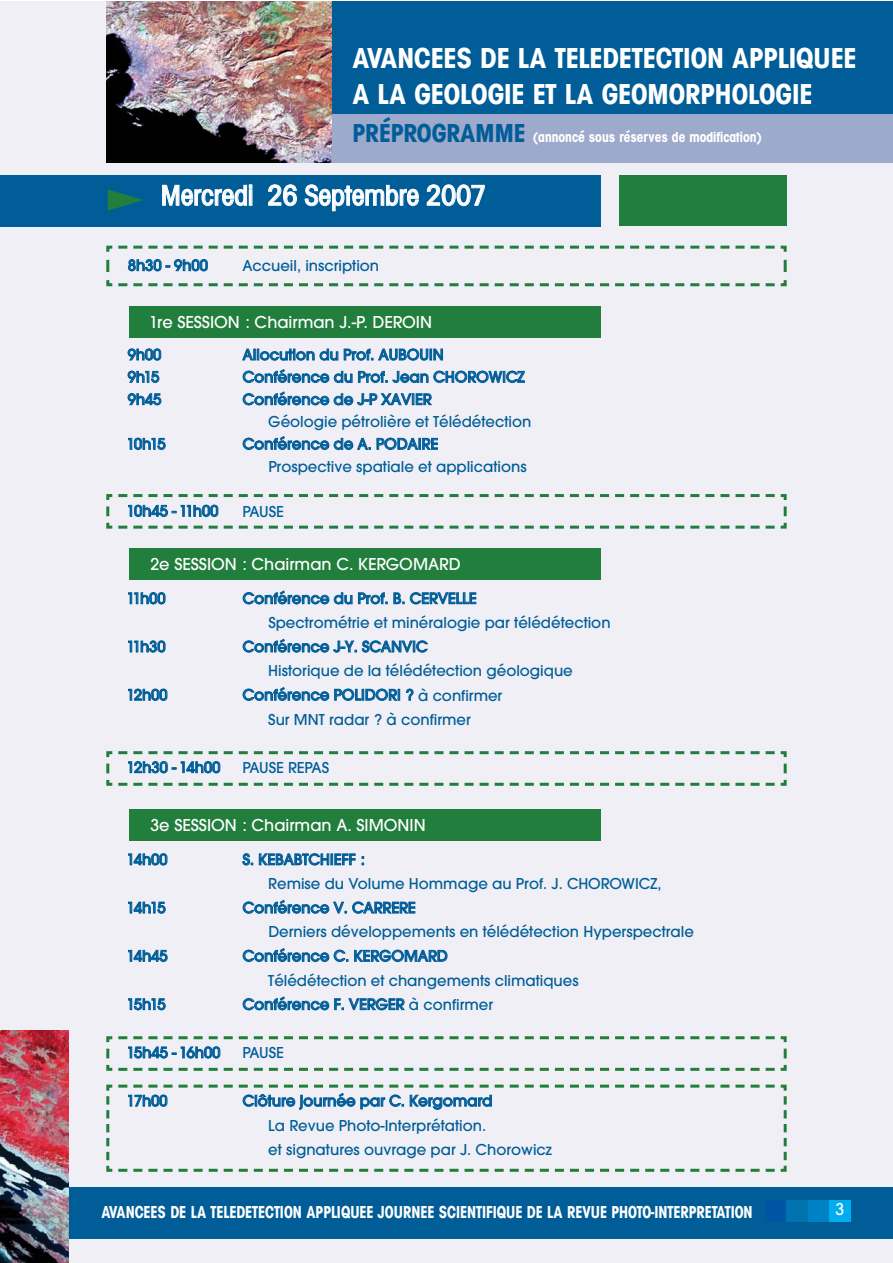
<style>
.page{position:relative;width:893px;height:1263px;background:#fff}
.page>*{position:absolute;margin:0;border:0;box-sizing:border-box;transform-origin:0 0}
.t1{font:30px/36px "Av Garde C Bold";color:#fff}
.t2{font:30px "Av Garde C Medium";color:#fff}
.t3{font:500 18px "Av Garde";color:#fff}
.t4{font:18px "Av Garde C Bold";color:#fff;scale:.9 1}
.t5{font:500 16.5px/24.5px "Av Garde";color:#005d98}
.t6{font:15px "Av Garde C Bold";color:#fff}
.s1{font-size:27px;color:#005d98}
</style>
<div class="page">
<div style="left:0;top:1px;width:893px;height:1262px;background:#efeff5"></div>
<div style="left:0;top:175px;width:600px;height:51px;background:#005d98"></div>
<div style="left:0;top:1188px;width:893px;height:51px;background:#005d98"></div>
<div style="left:332px;top:1px;width:561px;height:162px;background:#9daacb"></div>
<div style="left:332px;top:1px;width:561px;height:113px;background:#005d98"></div>
<img style="left:106px;top:1px;width:226px;height:162px">
<img style="left:0;top:1030px;width:68px;height:233px">
<div style="left:619px;top:175px;width:168px;height:51px;background:#227e3d"></div>
<div style="left:765px;top:1200px;width:22px;height:22px;background:#0054a4"></div>
<div style="left:787px;top:1200px;width:21px;height:22px;background:#0072ae"></div>
<div style="left:808px;top:1200px;width:21px;height:22px;background:#0081c6"></div>
<div style="left:829px;top:1200px;width:21px;height:22px;background:#00adef"></div>
<div style="left:129px;top:809px;width:471px;height:32px;background:#227e3d"></div>
<div style="left:129px;top:548px;width:471px;height:32px;background:#227e3d"></div>
<div style="left:129px;top:306px;width:471px;height:32px;background:#227e3d"></div>
<svg style="left:108px;top:189px;width:35px;height:22px"></svg>
<svg style="left:106px;top:245px;width:681px;height:42px"></svg>
<svg style="left:106px;top:494px;width:681px;height:35px"></svg>
<svg style="left:106px;top:751px;width:681px;height:35px"></svg>
<svg style="left:106px;top:1036px;width:681px;height:35px"></svg>
<svg style="left:106px;top:1084px;width:681px;height:88px"></svg>
<h1 class="t1" style="left:352px;top:43px;width:506px">AVANCEES DE LA TELEDETECTION APPLIQUEE<br>A LA GEOLOGIE ET LA GEOMORPHOLOGIE</h1>
<p class="t6" style="left:352px;top:131px;width:411px"><span class="s1">PRÉPROGRAMME</span> (annoncé sous réserves de modification)</p>
<h1 class="t2" style="left:161px;top:185px;width:327px">Mercredi 26 Septembre 2007</h1>
<p class="t5" style="left:128px;top:254px;width:82px">8h30 - 9h00</p>
<p class="t5" style="left:242px;top:255px;width:138px">Accueil, inscription</p>
<p class="t3" style="left:150px;top:314px;width:283px">1re SESSION : Chairman J.-P. DEROIN</p>
<p class="t5" style="left:128px;top:344px;width:35px">9h00</p>
<p class="t5" style="left:243px;top:344px;width:203px">Allocution du Prof. AUBOUIN</p>
<p class="t5" style="left:128px;top:366px;width:33px">9h15</p>
<p class="t5" style="left:243px;top:366px;width:283px">Conférence du Prof. Jean CHOROWICZ</p>
<p class="t5" style="left:128px;top:388px;width:35px">9h45</p>
<p class="t5" style="left:268px;top:389px;width:265px;line-height:22.6px;text-indent:-26px">Conférence de J-P XAVIER<br>Géologie pétrolière et Télédétection</p>
<p class="t5" style="left:128px;top:433px;width:39px">10h15</p>
<p class="t5" style="left:268px;top:434px;width:260px;line-height:22.6px;text-indent:-26px">Conférence de A. PODAIRE<br>Prospective spatiale et applications</p>
<p class="t5" style="left:128px;top:500px;width:92px">10h45 - 11h00</p>
<p class="t5" style="left:242px;top:500px;width:43px">PAUSE</p>
<p class="t3" style="left:150px;top:556px;width:312px">2e SESSION : Chairman C. KERGOMARD</p>
<p class="t5" style="left:128px;top:587px;width:39px">11h00</p>
<p class="t5" style="left:268px;top:587px;width:344px;text-indent:-26px">Conférence du Prof. B. CERVELLE<br>Spectrométrie et minéralogie par télédétection</p>
<p class="t5" style="left:128px;top:636px;width:39px">11h30</p>
<p class="t5" style="left:268px;top:636px;width:306px;text-indent:-26px">Conférence J-Y. SCANVIC<br>Historique de la télédétection géologique</p>
<p class="t5" style="left:128px;top:684px;width:41px">12h00</p>
<p class="t5" style="left:243px;top:684px;width:261px;text-align:center">Conférence POLIDORI ? à confirmer<br>Sur MNT radar ? à confirmer</p>
<p class="t5" style="left:128px;top:756px;width:94px">12h30 - 14h00</p>
<p class="t5" style="left:242px;top:757px;width:88px">PAUSE REPAS</p>
<p class="t3" style="left:150px;top:817px;width:277px">3e SESSION : Chairman A. SIMONIN</p>
<p class="t5" style="left:128px;top:848px;width:41px">14h00</p>
<p class="t5" style="left:268px;top:848px;width:395px;text-indent:-26px">S. KEBABTCHIEFF :<br>Remise du Volume Hommage au Prof. J. CHOROWICZ,</p>
<p class="t5" style="left:128px;top:897px;width:39px">14h15</p>
<p class="t5" style="left:268px;top:897px;width:427px;text-indent:-26px">Conférence V. CARRERE<br>Derniers développements en télédétection Hyperspectrale</p>
<p class="t5" style="left:128px;top:945px;width:41px">14h45</p>
<p class="t5" style="left:268px;top:945px;width:312px;text-indent:-26px">Conférence C. KERGOMARD<br>Télédétection et changements climatiques</p>
<p class="t5" style="left:128px;top:993px;width:39px">15h15</p>
<p class="t5" style="left:243px;top:993px;width:252px">Conférence F. VERGER à confirmer</p>
<p class="t5" style="left:128px;top:1041px;width:94px">15h45 - 16h00</p>
<p class="t5" style="left:242px;top:1042px;width:43px">PAUSE</p>
<p class="t5" style="left:128px;top:1090px;width:41px">17h00</p>
<p class="t5" style="left:268px;top:1090px;width:285px;text-indent:-26px">Clôture journée par C. Kergomard<br>La Revue Photo-Interprétation.<br>et signatures ouvrage par J. Chorowicz</p>
<p class="t4" style="left:101px;top:1205px;width:725px">AVANCEES DE LA TELEDETECTION APPLIQUEE JOURNEE SCIENTIFIQUE DE LA REVUE PHOTO-INTERPRETATION</p>
<p class="t3" style="left:835px;top:1202px;width:10px">3</p>
</div>
